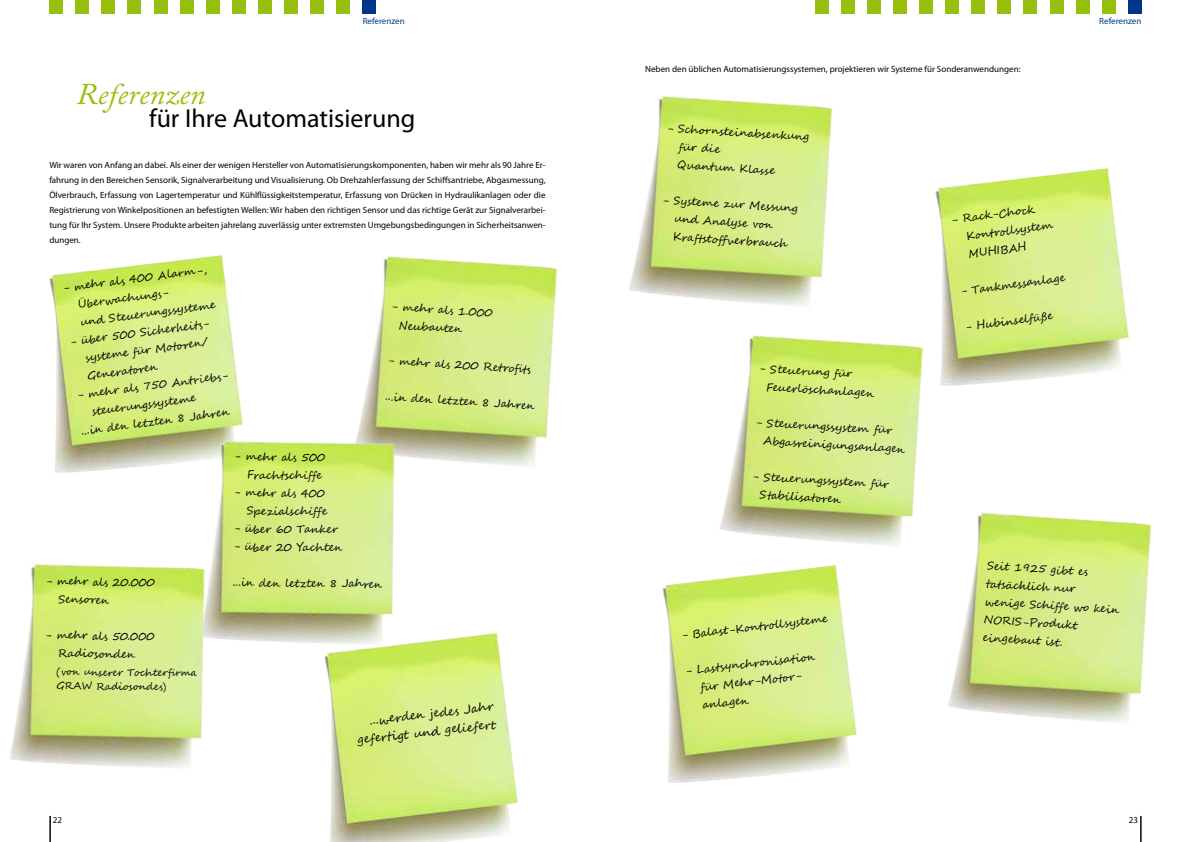
<style>
.page{position:relative;width:1191px;height:842px;background:#fff}
.page>*{position:absolute;margin:0;border:0;box-sizing:border-box;transform-origin:0 0}
.t1{font:italic 30px "Adobe Caslon Pro";color:#97bf0d}
.t2{font:26px "Myriad Pro";color:#000}
.t3{font:12px/18px "Segoe Script";color:#000}
.t4{font:11px/18px "Segoe Script";color:#000}
.t5{font:10px/14.1px "Segoe Script";color:#000}
.t6{font:9px/15px "Myriad Pro";color:#000;text-align:justify}
.t7{font:9px "Myriad Pro";color:#00378b}
</style>
<div class="page">
<img style="left:49px;top:255px;width:193px;height:218px">
<img style="left:361px;top:256px;width:197px;height:211px">
<img style="left:180px;top:414px;width:258px;height:229px">
<img style="left:9px;top:544px;width:234px;height:225px">
<img style="left:309px;top:628px;width:209px;height:214px">
<img style="left:948px;top:512px;width:204px;height:211px">
<img style="left:629px;top:96px;width:204px;height:211px">
<img style="left:935px;top:168px;width:194px;height:217px">
<img style="left:720px;top:314px;width:240px;height:260px">
<img style="left:662px;top:560px;width:216px;height:223px">
<svg style="left:50px;top:816px;width:1px;height:26px"></svg>
<div style="left:232px;top:0;width:13px;height:13px;background:#97bf0d"></div>
<div style="left:258px;top:0;width:13px;height:13px;background:#97bf0d"></div>
<div style="left:284px;top:0;width:13px;height:13px;background:#97bf0d"></div>
<div style="left:310px;top:0;width:13px;height:13px;background:#97bf0d"></div>
<div style="left:128px;top:0;width:13px;height:13px;background:#97bf0d"></div>
<div style="left:154px;top:0;width:13px;height:13px;background:#97bf0d"></div>
<div style="left:180px;top:0;width:13px;height:13px;background:#97bf0d"></div>
<div style="left:206px;top:0;width:13px;height:13px;background:#97bf0d"></div>
<div style="left:50px;top:0;width:13px;height:13px;background:#97bf0d"></div>
<div style="left:76px;top:0;width:13px;height:13px;background:#97bf0d"></div>
<div style="left:102px;top:0;width:13px;height:13px;background:#97bf0d"></div>
<div style="left:336px;top:0;width:14px;height:13px;background:#97bf0d"></div>
<div style="left:363px;top:0;width:13px;height:13px;background:#00378b"></div>
<svg style="left:1140px;top:816px;width:1px;height:26px"></svg>
<div style="left:1050px;top:0;width:13px;height:13px;background:#97bf0d"></div>
<div style="left:1076px;top:0;width:13px;height:13px;background:#97bf0d"></div>
<div style="left:1102px;top:0;width:13px;height:13px;background:#97bf0d"></div>
<div style="left:1128px;top:0;width:13px;height:13px;background:#00378b"></div>
<div style="left:945px;top:0;width:13px;height:13px;background:#97bf0d"></div>
<div style="left:971px;top:0;width:13px;height:13px;background:#97bf0d"></div>
<div style="left:998px;top:0;width:13px;height:13px;background:#97bf0d"></div>
<div style="left:1024px;top:0;width:13px;height:13px;background:#97bf0d"></div>
<div style="left:867px;top:0;width:13px;height:13px;background:#97bf0d"></div>
<div style="left:893px;top:0;width:13px;height:13px;background:#97bf0d"></div>
<div style="left:919px;top:0;width:13px;height:13px;background:#97bf0d"></div>
<div style="left:815px;top:0;width:13px;height:13px;background:#97bf0d"></div>
<div style="left:841px;top:0;width:13px;height:13px;background:#97bf0d"></div>
<p class="t7" style="left:363px;top:16px;width:44px">Referenzen</p>
<p class="t7" style="left:1099px;top:16px;width:44px">Referenzen</p>
<h1 class="t1" style="left:77px;top:76px;width:130px">Referenzen</h1>
<h2 class="t2" style="left:149px;top:102px;width:268px">für Ihre Automatisierung</h2>
<p class="t6" style="left:49px;top:158px;width:498px">Wir waren von Anfang an dabei. Als einer der wenigen Hersteller von Automatisierungskomponenten, haben wir mehr als 90 Jahre Er&shy;fahrung in den Bereichen Sensorik, Signalverarbeitung und Visualisierung. Ob Drehzahlerfassung der Schiffsantriebe, Abgasmessung, Ölverbrauch, Erfassung von Lagertemperatur und Kühlflüssigkeitstemperatur, Erfassung von Drücken in Hydraulikanlagen oder die Registrierung von Winkelpositionen an befestigten Wellen: Wir haben den richtigen Sensor und das richtige Gerät zur Signalverarbei&shy;tung für Ihr System. Unsere Produkte arbeiten jahrelang zuverlässig unter extremsten Umgebungsbedingungen in Sicherheitsanwen&shy;dungen.</p>
<p class="t4" style="left:74px;top:278px;width:138px;text-indent:-13px;rotate:-8deg">- mehr als 400 Alarm-,<br>Überwachungs-<br>und Steuerungssysteme</p>
<p class="t4" style="left:81px;top:332px;width:130px;text-indent:-13px;rotate:-8deg">- über 500 Sicherheits&shy;systeme für Mot oren/<br>Generatoren</p>
<p class="t4" style="left:75px;top:387px;width:154px;rotate:-8deg">- mehr als 750 Antriebs-</p>
<p class="t4" style="left:91px;top:403px;width:106px;rotate:-8deg">steuerungssysteme</p>
<p class="t4" style="left:80px;top:423px;width:151px;rotate:-8deg">...in den letzten 8 Jahren</p>
<p class="t4" style="left:234px;top:447px;width:93px;text-align:right;rotate:1deg">- mehr als 500<br>Frachtschiff e</p>
<p class="t4" style="left:234px;top:483px;width:95px;text-align:right;rotate:1deg">- mehr als 400<br>Spezialschiff e</p>
<p class="t4" style="left:233px;top:519px;width:106px;rotate:1deg">- über 60 Tanker</p>
<p class="t4" style="left:233px;top:537px;width:111px;rotate:1deg">- über 20 Yachten</p>
<p class="t4" style="left:400px;top:299px;width:95px;text-indent:-9px;rotate:3deg">- mehr als 1.000<br>Neubauten</p>
<p class="t4" style="left:388px;top:352px;width:145px;rotate:3deg">- mehr als 200 Retrofi ts</p>
<p class="t4" style="left:386px;top:388px;width:151px;rotate:3deg">...in den letzten 8 Jahren</p>
<p class="t4" style="left:46px;top:572px;width:111px;rotate:1deg">- mehr als 20.000</p>
<p class="t4" style="left:233px;top:573px;width:151px;rotate:1deg">...in den letzten 8 Jahren</p>
<p class="t4" style="left:59px;top:590px;width:53px;rotate:1deg">Sensoren</p>
<p class="t4" style="left:45px;top:626px;width:111px;text-align:center;rotate:1deg">- mehr als 50.000<br>Radiosonden</p>
<p class="t5" style="left:57px;top:664px;width:142px;rotate:1deg">(von unserer Tochterfi rma<br>GRAW Radiosondes)</p>
<p class="t3" style="left:354px;top:713px;width:140px;text-indent:14px;rotate:-6deg">...werden jedes Jahr gefert igt und geliefert</p>
<p class="t6" style="left:645px;top:61px;width:377px">Neben den üblichen Automatisierungssystemen, projektieren wir Systeme für Sonderanwendungen:</p>
<p class="t4" style="left:680px;top:120px;width:131px;text-indent:-13px;rotate:3deg">- Schornsteinabsenkung für die<br>Quantum Klass e</p>
<p class="t4" style="left:675px;top:192px;width:124px;text-indent:-13px;rotate:3deg">- Systeme zur Messung und Analyse von<br>Kraft stof fverbrauch</p>
<p class="t4" style="left:962px;top:210px;width:88px;text-indent:-13px;rotate:-8deg">- Rack-Chock<br>Kontrollsystem<br>MUHIBAH</p>
<p class="t4" style="left:959px;top:283px;width:107px;rotate:-8deg">- Tankmessanlage</p>
<p class="t4" style="left:963px;top:319px;width:90px;rotate:-8deg">- Hubinselfüße</p>
<p class="t4" style="left:768px;top:360px;width:110px;text-indent:-9px;rotate:3deg">- Steuerung für<br>Feuerlöschanlagen</p>
<p class="t4" style="left:764px;top:414px;width:144px;text-indent:-9px;rotate:3deg">- Steuerungssystem für<br>Abgasreinigungsanlagen</p>
<p class="t4" style="left:761px;top:468px;width:130px;text-indent:-9px;rotate:3deg">- Steuerungssystem für<br>Stabilisatoren</p>
<p class="t4" style="left:680px;top:626px;width:149px;rotate:-6deg">- Balast-Kontrollsysteme</p>
<p class="t4" style="left:697px;top:660px;width:119px;text-indent:-13px;rotate:-6deg">- Lastsynchronisation für Mehr-Mot or&shy;anlagen</p>
<p class="t4" style="left:987px;top:557px;width:136px;rotate:3deg">Seit 1925 gibt es tatsächlich nur<br>wenige Schiff e wo kein<br>NORIS-Produkt</p>
<p class="t4" style="left:983px;top:629px;width:82px;rotate:3deg">eingebaut ist.</p>
<p class="t6" style="left:53px;top:812px;width:11px">22</p>
<p class="t6" style="left:1128px;top:812px;width:11px">23</p>
</div>
